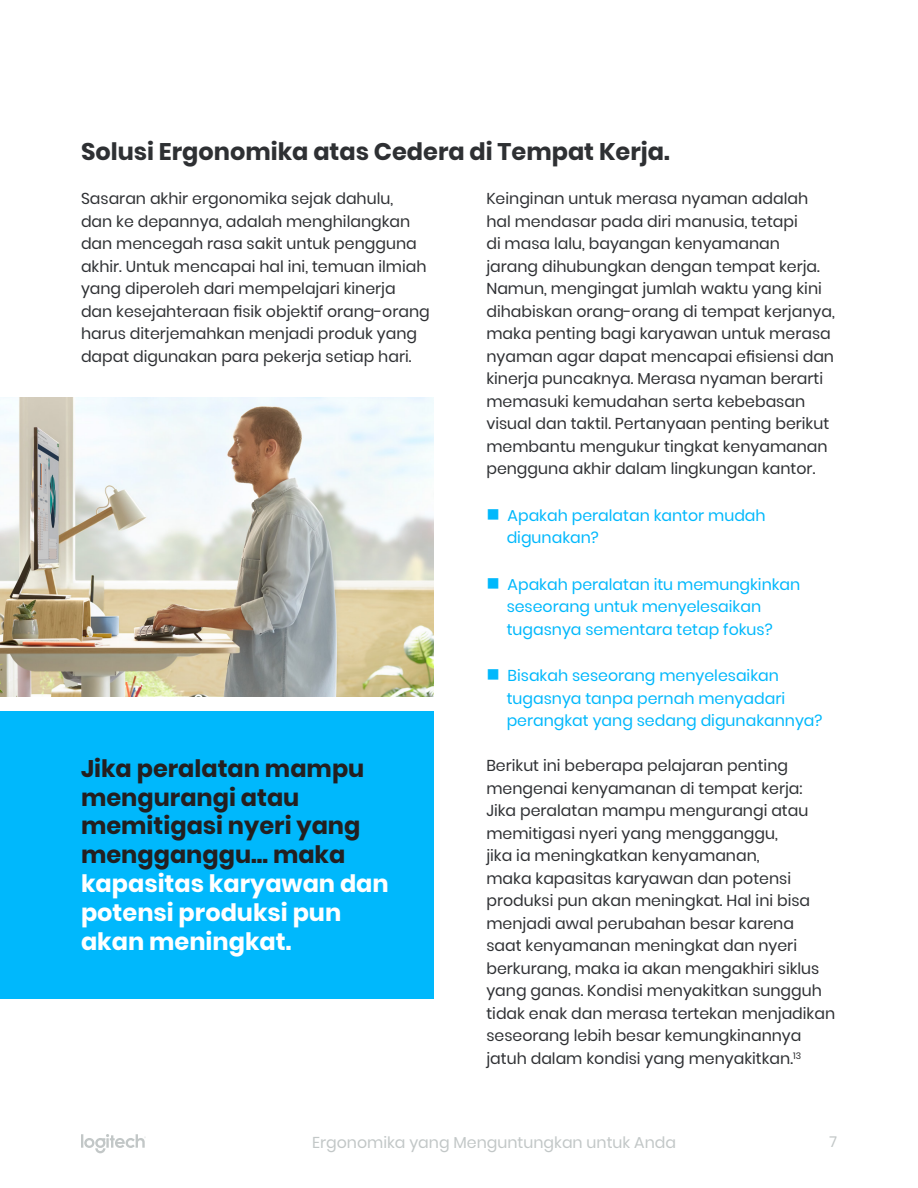
<style>
.page{position:relative;width:918px;height:1188px;background:#fff}
.page>*{position:absolute;margin:0;border:0;box-sizing:border-box;transform-origin:0 0}
.t1{font:700 24px/28.8px "Poppins";color:#231f20}
.t2{font:700 24px "Poppins";color:#2e3033}
.t3{font:15.75px/22.5px "Poppins";color:#2e3033}
.t4{font:15.75px/22.5px "Poppins";color:#00b8fc}
.t5{font:15.75px "Poppins";color:#c2c7c7}
.t6{font:15px "Poppins";color:#c2c7c7}
.s1{color:#fff}
</style>
<div class="page">
<svg style="left:81px;top:1134px;width:65px;height:19px"></svg>
<img style="left:0;top:397px;width:433px;height:300px">
<div style="left:0;top:711px;width:433px;height:288px;background:#00b8fc"></div>
<p class="t2" style="left:81px;top:138px;width:590px">Solusi Ergonomika atas Cedera di Tempat Kerja.</p>
<p class="t3" style="left:81px;top:188px;width:350px">Sasaran akhir ergonomika sejak dahulu,<br>dan ke depannya, adalah menghilangkan dan mencegah rasa sakit untuk pengguna akhir. Untuk mencapai hal ini, temuan ilmiah yang diperoleh dari mempelajari kinerja dan kesejahteraan fisik objektif orang-orang harus diterjemahkan menjadi produk yang dapat digunakan para pekerja setiap hari.</p>
<p class="t3" style="left:486px;top:188px;width:350px">Keinginan untuk merasa nyaman adalah hal mendasar pada diri manusia, tetapi<br>di masa lalu, bayangan kenyamanan jarang dihubungkan dengan tempat kerja.<br>Namun, mengingat jumlah waktu yang kini dihabiskan orang-orang di tempat kerjanya, maka penting bagi karyawan untuk merasa nyaman agar dapat mencapai efisiensi dan kinerja puncaknya. Merasa nyaman berarti memasuki kemudahan serta kebebasan visual dan taktil. Pertanyaan penting berikut membantu mengukur tingkat kenyamanan pengguna akhir dalam lingkungan kantor.</p>
<p class="t4" style="left:507px;top:504px;width:261px;text-indent:-20px">■ Apakah peralatan kantor mudah digunakan?</p>
<p class="t4" style="left:507px;top:573px;width:295px;text-indent:-20px">■ Apakah peralatan itu memungkinkan seseorang untuk menyelesaikan tugasnya sementara tetap fokus?</p>
<p class="t4" style="left:507px;top:665px;width:317px;text-indent:-20px">■ Bisakah seseorang menyelesaikan tugasnya tanpa pernah menyadari perangkat yang sedang digunakannya?</p>
<p class="t3" style="left:486px;top:755px;width:350px">Berikut ini beberapa pelajaran penting mengenai kenyamanan di tempat kerja:<br>Jika peralatan mampu mengurangi atau memitigasi nyeri yang mengganggu,<br>jika ia meningkatkan kenyamanan,<br>maka kapasitas karyawan dan potensi produksi pun akan meningkat. Hal ini bisa menjadi awal perubahan besar karena<br>saat kenyamanan meningkat dan nyeri berkurang, maka ia akan mengakhiri siklus yang ganas. Kondisi menyakitkan sungguh tidak enak dan merasa tertekan menjadikan seseorang lebih besar kemungkinannya jatuh dalam kondisi yang menyakitkan.<sup>13</sup></p>
<p class="t1" style="left:81px;top:754px;width:309px">Jika peralatan mampu mengurangi atau memitigasi nyeri yang mengganggu... maka <span class="s1">kapasitas karyawan dan potensi produksi pun akan meningkat.</span></p>
<p class="t5" style="left:312px;top:1134px;width:365px">Ergonomika yang Menguntungkan untuk Anda</p>
<p class="t6" style="left:829px;top:1134px;width:9px">7</p>
</div>
